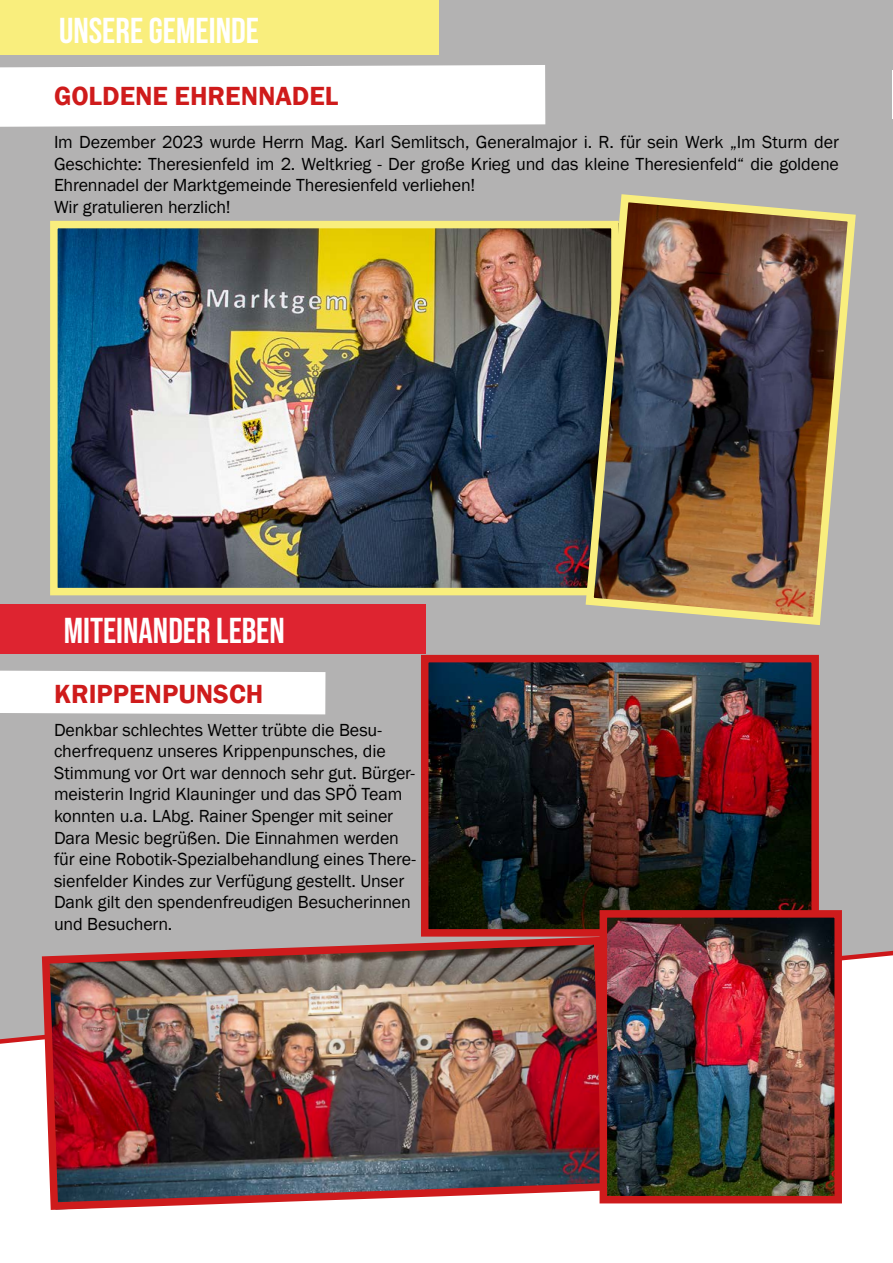
<style>
.page{position:relative;width:893px;height:1263px;background:#fff}
.page>*{position:absolute;margin:0;border:0;box-sizing:border-box;transform-origin:0 0}
.t1{font:36px "Bebas Neue";color:#fff}
.t2{font:700 36px "Bebas Neue";color:#fff}
.t3{font:600 27px "Franklin Gothic";color:#cf1b1b}
.t4{font:18px/21.6px "Franklin Gothic";letter-spacing:-.01em;color:#000}
</style>
<div class="page">
<div style="left:0;top:0;width:893px;height:1044px;background:#b3b2b2"></div>
<div style="left:0;top:0;width:439px;height:54px;background:#f9ee7d"></div>
<svg style="left:0;top:65px;width:545px;height:62px"></svg>
<hr style="left:892px;top:70px;width:1px;height:48px;background:#fff">
<svg style="left:0;top:671px;width:325px;height:43px"></svg>
<img style="left:59px;top:230px;width:523px;height:356px">
<div style="left:0;top:604px;width:426px;height:50px;background:#de2430"></div>
<img style="left:430px;top:664px;width:380px;height:263px">
<div style="left:50px;top:221px;width:569px;height:374px;border:8px solid #f9ee7d"></div>
<img style="left:582px;top:190px;width:278px;height:439px">
<div style="left:421px;top:655px;width:398px;height:281px;border:8px solid #ce1b1c"></div>
<img style="left:38px;top:933px;width:576px;height:277px">
<img style="left:609px;top:919px;width:224px;height:275px">
<div style="left:600px;top:910px;width:242px;height:293px;border:8px solid #ce1b1c"></div>
<h1 class="t2" style="left:59px;top:11px;width:201px">UNSERE GEMEINDE</h1>
<h2 class="t3" style="left:54px;top:79px;width:286px">GOLDENE EHRENNADEL</h2>
<p class="t4" style="left:54px;top:132px;width:786px">Im Dezember 2023 wurde Herrn Mag. Karl Semlitsch, Generalmajor i. R. für sein Werk „Im Sturm der Geschichte: Theresienfeld im 2. Weltkrieg - Der große Krieg und das kleine Theresienfeld“ die goldene Ehrennadel der Marktgemeinde Theresienfeld verliehen!<br>Wir gratulieren herzlich!</p>
<h1 class="t1" style="left:64px;top:610px;width:222px">MITEINANDER LEBEN</h1>
<h2 class="t3" style="left:54px;top:677px;width:211px">KRIPPENPUNSCH</h2>
<p class="t4" style="left:54px;top:719px;width:364px">Denkbar schlechtes Wetter trübte die Besu&shy;cherfrequenz unseres Krippenpunsches, die Stimmung vor Ort war dennoch sehr gut. Bürger&shy;meisterin Ingrid Klauninger und das SPÖ Team konnten u.a. LAbg. Rainer Spenger mit seiner Dara Mesic begrüßen. Die Einnahmen werden für eine Robotik-Spezialbehandlung eines There&shy;sienfelder Kindes zur Verfügung gestellt. Unser Dank gilt den spendenfreudigen Besucherinnen und Besuchern.</p>
</div>
